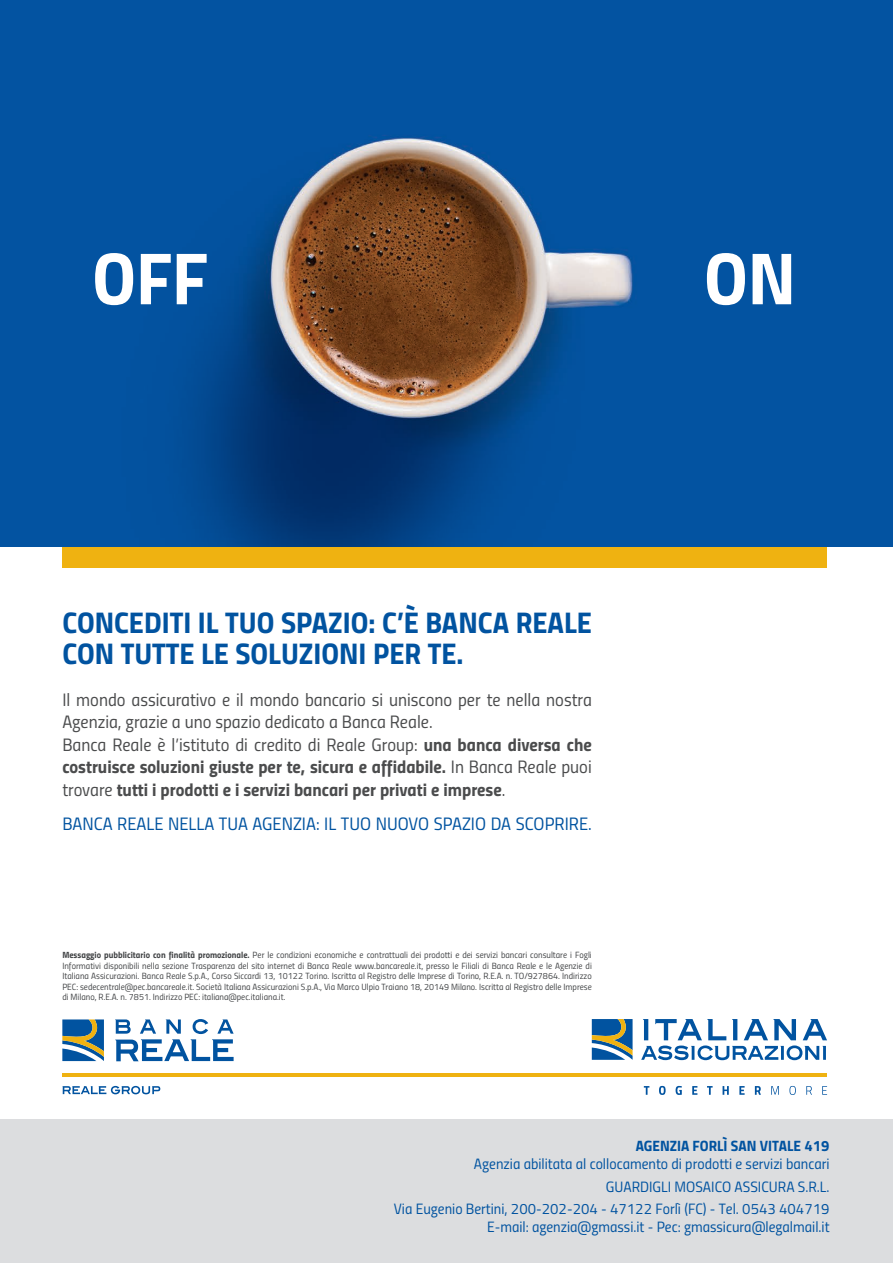
<style>
.page{position:relative;width:893px;height:1263px;background:#fff}
.page>*{position:absolute;margin:0;border:0;box-sizing:border-box;transform-origin:0 0}
.t1{font:74.1px "Titillium Bold Upright";color:#fff}
.t2{font:29.85px/31px "Titillium Bold Upright";color:#0153a0}
.t3{font:18px/22.5px "Titillium Regular Upright";color:#4b4c4d}
.t4{font:18px/22.5px "Titillium Bold Upright";color:#4b4c4d}
.t5{font:18px "Titillium Regular Upright";color:#0153a0}
.t6{font:15px/22.5px "Titillium Regular Upright";color:#0153a0;text-align:right}
.t7{font:15px "Titillium Bold Upright";color:#0153a0}
.t8{font:9px/10.5px "Titillium Regular Upright";color:#434547;text-align:justify}
.s1{font-family:"Titillium Bold Upright"}
.s2{font-family:"Titillium Regular Upright"}
</style>
<div class="page">
<div style="left:62px;top:545px;width:765px;height:23px;background:#efb211"></div>
<img style="left:0;top:0;width:893px;height:547px">
<div style="left:0;top:1119px;width:893px;height:144px;background:#dcdddf"></div>
<svg style="left:644px;top:1086px;width:183px;height:9px"></svg>
<svg style="left:592px;top:1019px;width:41px;height:41px;background:#527d90"></svg>
<svg style="left:641px;top:1019px;width:186px;height:41px"></svg>
<hr style="left:62px;top:1074px;width:765px;height:3px;background:#efb211">
<svg style="left:62px;top:1086px;width:98px;height:8px"></svg>
<svg style="left:62px;top:1019px;width:42px;height:42px;background:#537d90"></svg>
<svg style="left:115px;top:1019px;width:119px;height:42px"></svg>
<h1 class="t1" style="left:92px;top:220px;width:117px">OFF</h1>
<h1 class="t1" style="left:704px;top:220px;width:93px">ON</h1>
<h2 class="t2" style="left:62px;top:605px;width:531px">CONCEDITI IL TUO SPAZIO: C’È BANCA REALE<br>CON TUTTE LE SOLUZIONI PER TE.</h2>
<h3 class="t3" style="left:62px;top:687px;width:531px">Il mondo assicurativo e il mondo bancario si uniscono per te nella nostra<br>Agenzia, grazie a uno spazio dedicato a Banca Reale.<br>Banca Reale è l’istituto di credito di Reale Group: <span class="s1">una banca diversa che</span></h3>
<h3 class="t4" style="left:62px;top:754px;width:531px">costruisce soluzioni giuste per te, sicura e affidabile. <span class="s2">In Banca Reale puoi trovare</span> tutti i prodotti e i servizi bancari per privati e imprese<span class="s2">.</span></h3>
<h3 class="t5" style="left:62px;top:810px;width:531px">BANCA REALE NELLA TUA AGENZIA: IL TUO NUOVO SPAZIO DA SCOPRIRE.</h3>
<p class="t8" style="left:62px;top:949px;width:531px"><span class="s1">Messaggio pubblicitario con finalità promozionale.</span> Per le condizioni economiche e contrattuali dei prodotti e dei servizi bancari consultare i Fogli Informativi disponibili nella sezione Trasparenza del sito internet di Banca Reale www.bancareale.it, presso le Filiali di Banca Reale e le Agenzie di Italiana Assicurazioni. Banca Reale S.p.A., Corso Siccardi 13, 10122 Torino. Iscritta al Registro delle Imprese di Torino, R.E.A. n. TO/927864. Indirizzo PEC: sedecentrale@pec.bancareale.it. Società Italiana Assicurazioni S.p.A., Via Marco Ulpio Traiano 18, 20149 Milano. Iscritta al Registro delle Imprese di Milano, R.E.A. n. 7851. Indirizzo PEC: italiana@pec.italiana.it.</p>
<h3 class="t7" style="left:636px;top:1134px;width:195px">AGENZIA FORLÌ SAN VITALE 419</h3>
<h3 class="t6" style="left:394px;top:1152px;width:437px">Agenzia abilitata al collocamento di prodotti e servizi bancari<br>GUARDIGLI MOSAICO ASSICURA S.R.L.<br>Via Eugenio Bertini, 200-202-204 - 47122 Forlì (FC) - Tel. 0543 404719</h3>
<h3 class="t6" style="left:487px;top:1215px;width:344px">E-mail: agenzia@gmassi.it - Pec: gmassicura@legalmail.it</h3>
</div>
